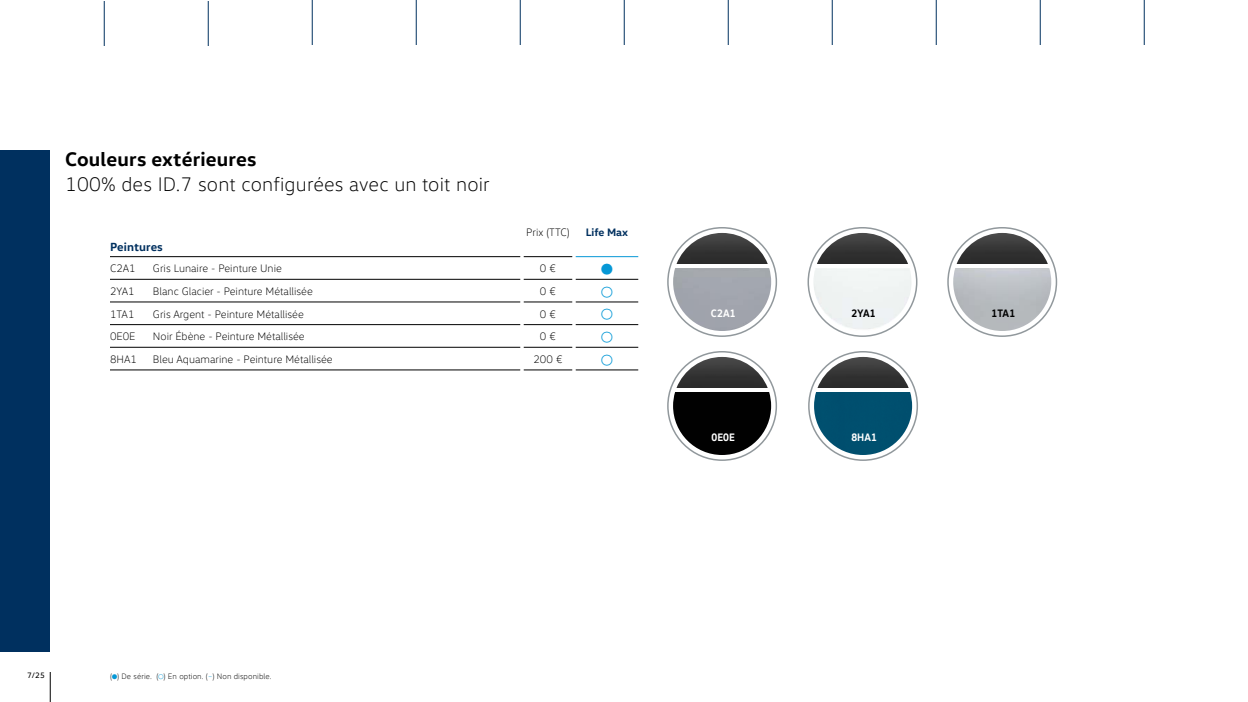
<style>
.page{position:relative;width:1248px;height:702px;background:#fff}
.page>*{position:absolute;margin:0;border:0;box-sizing:border-box;transform-origin:0 0}
.t1{font:300 20px "VW Head";letter-spacing:.01em;color:#000}
.t2{font:700 20px "VW Head";letter-spacing:.01em;color:#000}
.t3{font:700 12px "VW Head";letter-spacing:.01em;color:#00305f}
.t4{font:300 11px "VW Head";color:#000}
.t5{font:700 11px "VW Head";letter-spacing:.01em;color:#fff;scale:.9 1}
.t6{font:700 11px "VW Head";letter-spacing:-.015em;color:#000;scale:.9 1}
.t7{font:700 11px "VW Head";color:#00305f}
.t8{font:300 8px "VW Head";letter-spacing:.01em;color:#000}
.t9{font:8px "VW Head";color:#000}
.s1{color:#0698d6}
</style>
<div class="page">
<hr style="left:104px;top:1px;width:1px;height:45px;background:#00305f">
<hr style="left:208px;top:1px;width:1px;height:45px;background:#00305f">
<hr style="left:1040px;top:0;width:1px;height:45px;background:#00305f">
<hr style="left:312px;top:0;width:1px;height:45px;background:#00305f">
<hr style="left:416px;top:0;width:1px;height:45px;background:#00305f">
<hr style="left:520px;top:0;width:1px;height:45px;background:#00305f">
<hr style="left:624px;top:0;width:1px;height:45px;background:#00305f">
<hr style="left:728px;top:0;width:1px;height:45px;background:#00305f">
<hr style="left:832px;top:0;width:1px;height:45px;background:#00305f">
<hr style="left:936px;top:0;width:1px;height:45px;background:#00305f">
<hr style="left:1144px;top:0;width:1px;height:45px;background:#00305f">
<hr style="left:50px;top:672px;width:1px;height:30px;background:#000">
<div style="left:0;top:150px;width:50px;height:502px;background:#00305f"></div>
<svg style="left:110px;top:257px;width:528px;height:113px"></svg>
<hr style="left:110px;top:279px;width:43px;height:1px;background:#000">
<hr style="left:153px;top:279px;width:367px;height:1px;background:#000">
<hr style="left:524px;top:279px;width:48px;height:1px;background:#000">
<hr style="left:576px;top:279px;width:62px;height:1px;background:#000">
<hr style="left:524px;top:302px;width:48px;height:1px;background:#000">
<hr style="left:576px;top:302px;width:62px;height:1px;background:#000">
<hr style="left:576px;top:324px;width:62px;height:1px;background:#000">
<hr style="left:576px;top:347px;width:62px;height:1px;background:#000">
<hr style="left:576px;top:370px;width:62px;height:1px;background:#000">
<hr style="left:110px;top:302px;width:43px;height:1px;background:#000">
<hr style="left:153px;top:302px;width:367px;height:1px;background:#000">
<hr style="left:110px;top:324px;width:43px;height:1px;background:#000">
<hr style="left:153px;top:324px;width:367px;height:1px;background:#000">
<hr style="left:110px;top:347px;width:43px;height:1px;background:#000">
<hr style="left:153px;top:347px;width:367px;height:1px;background:#000">
<hr style="left:110px;top:370px;width:43px;height:1px;background:#000">
<hr style="left:153px;top:370px;width:367px;height:1px;background:#000">
<hr style="left:524px;top:324px;width:48px;height:1px;background:#000">
<hr style="left:524px;top:347px;width:48px;height:1px;background:#000">
<hr style="left:524px;top:370px;width:48px;height:1px;background:#000">
<hr style="left:520px;top:279px;width:4px;height:23px;background:#fff">
<hr style="left:520px;top:302px;width:4px;height:23px;background:#fff">
<hr style="left:520px;top:325px;width:4px;height:22px;background:#fff">
<hr style="left:520px;top:347px;width:4px;height:23px;background:#fff">
<hr style="left:110px;top:256px;width:43px;height:1px;background:#000">
<hr style="left:153px;top:256px;width:367px;height:1px;background:#000">
<hr style="left:524px;top:256px;width:48px;height:1px;background:#000">
<hr style="left:520px;top:257px;width:4px;height:22px;background:#fff">
<hr style="left:576px;top:256px;width:62px;height:1px;background:#0698d6">
<hr style="left:572px;top:257px;width:4px;height:22px;background:#fff">
<hr style="left:572px;top:279px;width:4px;height:23px;background:#fff">
<hr style="left:572px;top:302px;width:4px;height:23px;background:#fff">
<hr style="left:572px;top:325px;width:4px;height:22px;background:#fff">
<hr style="left:572px;top:347px;width:4px;height:23px;background:#fff">
<div style="left:667px;top:227px;width:110px;height:110px;border:2px solid #91989c;border-radius:50%"></div>
<div style="left:808px;top:227px;width:109px;height:110px;border:2px solid #91989c;border-radius:50%"></div>
<div style="left:947px;top:227px;width:110px;height:110px;border:2px solid #91989c;border-radius:50%"></div>
<img style="left:673px;top:268px;width:98px;height:63px">
<img style="left:677px;top:233px;width:91px;height:31px">
<img style="left:817px;top:233px;width:91px;height:31px">
<img style="left:953px;top:268px;width:98px;height:63px">
<img style="left:957px;top:233px;width:91px;height:31px">
<div style="left:808px;top:351px;width:110px;height:110px;border:2px solid #91989c;border-radius:50%"></div>
<img style="left:814px;top:392px;width:98px;height:63px">
<img style="left:817px;top:357px;width:92px;height:31px">
<div style="left:667px;top:351px;width:110px;height:110px;border:2px solid #91989c;border-radius:50%"></div>
<img style="left:673px;top:392px;width:98px;height:63px">
<img style="left:676px;top:357px;width:92px;height:31px">
<svg style="left:602px;top:264px;width:11px;height:10px"></svg>
<svg style="left:602px;top:286px;width:11px;height:11px"></svg>
<svg style="left:602px;top:309px;width:11px;height:11px"></svg>
<svg style="left:602px;top:331px;width:11px;height:11px"></svg>
<svg style="left:602px;top:354px;width:11px;height:11px"></svg>
<h1 class="t2" style="left:65px;top:146px;width:193px">Couleurs extérieures</h1>
<h1 class="t1" style="left:65px;top:172px;width:426px">100% des ID.7 sont configurées avec un toit noir</h1>
<p class="t4" style="left:526px;top:225px;width:45px">Prix (TTC)</p>
<p class="t7" style="left:586px;top:225px;width:44px">Life Max</p>
<p class="t3" style="left:110px;top:239px;width:54px">Peintures</p>
<p class="t4" style="left:110px;top:262px;width:27px">C2A1</p>
<p class="t4" style="left:153px;top:262px;width:130px">Gris Lunaire - Peinture Unie</p>
<p class="t4" style="left:540px;top:262px;width:18px">0 €</p>
<p class="t4" style="left:110px;top:285px;width:26px">2YA1</p>
<p class="t4" style="left:153px;top:285px;width:161px">Blanc Glacier - Peinture Métallisée</p>
<p class="t4" style="left:540px;top:285px;width:18px">0 €</p>
<p class="t4" style="left:110px;top:307px;width:26px">1TA1</p>
<p class="t4" style="left:153px;top:307px;width:152px">Gris Argent - Peinture Métallisée</p>
<p class="t4" style="left:540px;top:307px;width:18px">0 €</p>
<p class="t4" style="left:110px;top:330px;width:27px">0E0E</p>
<p class="t4" style="left:153px;top:330px;width:153px">Noir Ébène - Peinture Métallisée</p>
<p class="t4" style="left:540px;top:330px;width:18px">0 €</p>
<p class="t4" style="left:110px;top:353px;width:28px">8HA1</p>
<p class="t4" style="left:153px;top:353px;width:181px">Bleu Aquamarine - Peinture Métallisée</p>
<p class="t4" style="left:533px;top:353px;width:31px">200 €</p>
<p class="t5" style="left:711px;top:306px;width:29px">C2A1</p>
<p class="t6" style="left:852px;top:306px;width:28px">2YA1</p>
<p class="t5" style="left:711px;top:430px;width:28px">0E0E</p>
<p class="t5" style="left:851px;top:430px;width:30px">8HA1</p>
<p class="t9" style="left:27px;top:671px;width:19px">7/25</p>
<p class="t8" style="left:110px;top:672px;width:163px">( ) De série. ( ) En option. (<span class="s1">–</span>) Non disponible.</p>
<p class="t6" style="left:992px;top:306px;width:28px">1TA1</p>
</div>
